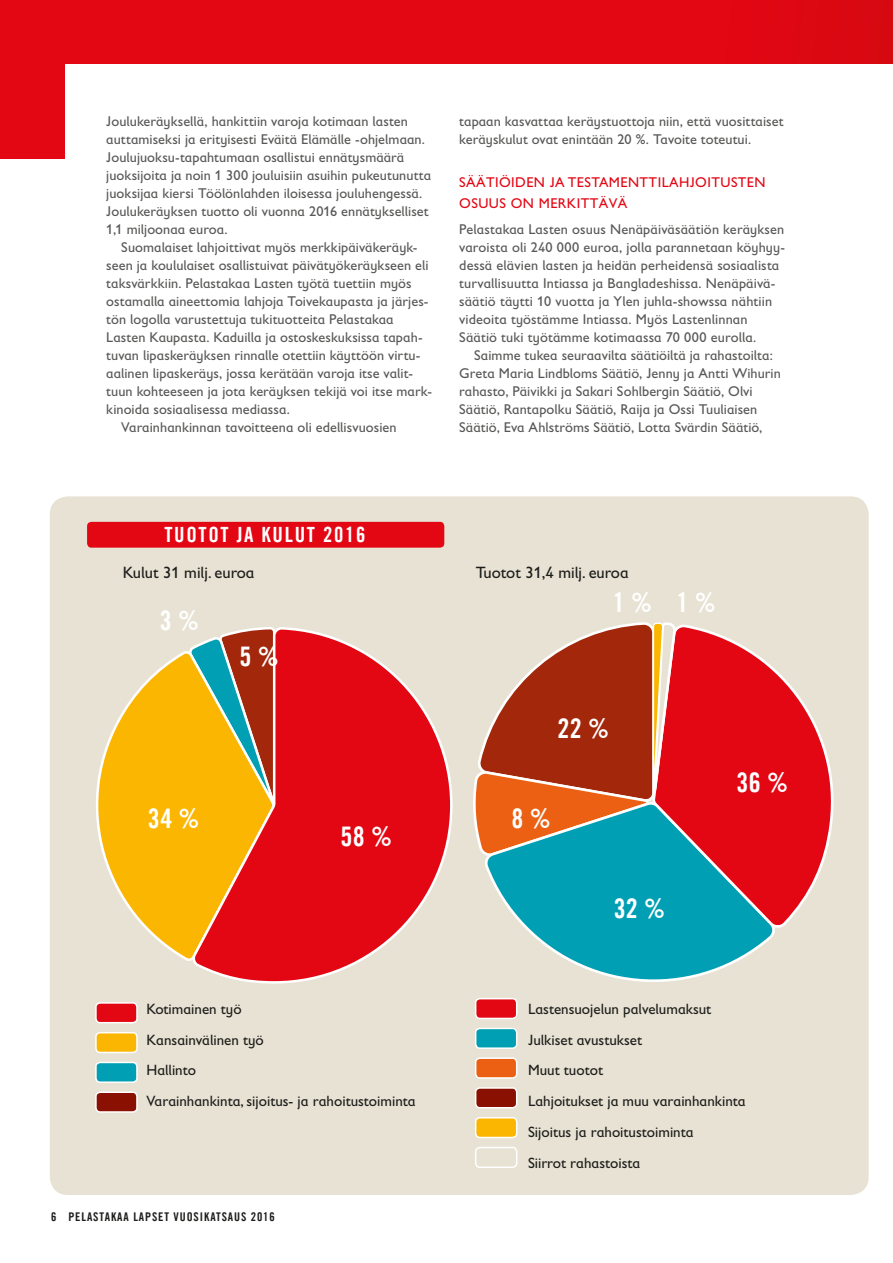
<style>
.page{position:relative;width:893px;height:1263px;background:#fff}
.page>*{position:absolute;margin:0;border:0;box-sizing:border-box;transform-origin:0 0}
.t1{font:27px "Trade Gothic LT Com Bd Cn 20";letter-spacing:.01em;color:#fff}
.t2{font:21px "Trade Gothic LT Com Bd Cn 20";letter-spacing:.08em;color:#fff}
.t3{font:16.5px "Gill Sans Infant Std";color:#1d1d1b}
.t4{font:15px/30.8px "Gill Sans Infant Std";color:#1d1d1b}
.t5{font:14.25px/18px "Gill Sans Infant Std";letter-spacing:.005em;color:#575756}
.t6{font:14.25px/21px "Gill Sans Infant Std";letter-spacing:.03em;color:#e30613}
.t7{font:12px "Trade Gothic LT Com Bd Cn 20";letter-spacing:.075em;color:#1d1d1b}
</style>
<div class="page">
<div style="left:0;top:0;width:893px;height:158px;background:#e30613"></div>
<div style="left:50px;top:496px;width:819px;height:699px;background:#e7e2d3;border-radius:18px"></div>
<div style="left:65px;top:65px;width:828px;height:417px;background:#fff"></div>
<svg style="left:96px;top:648px;width:95px;height:313px"></svg>
<svg style="left:191px;top:628px;width:262px;height:356px"></svg>
<svg style="left:485px;top:859px;width:290px;height:123px"></svg>
<svg style="left:650px;top:625px;width:184px;height:306px"></svg>
<svg style="left:473px;top:622px;width:202px;height:237px"></svg>
<div style="left:87px;top:522px;width:357px;height:26px;background:#e30613;border-radius:4px"></div>
<div style="left:96px;top:1003px;width:41px;height:20px;background:#e30613;border-radius:4px"></div>
<div style="left:95px;top:1002px;width:43px;height:21px;border:2px solid #fff;border-radius:4px"></div>
<div style="left:476px;top:999px;width:41px;height:19px;background:#e30613;border-radius:4px"></div>
<div style="left:475px;top:998px;width:42px;height:21px;border:2px solid #fff;border-radius:4px"></div>
<div style="left:96px;top:1033px;width:41px;height:19px;background:#fab600;border-radius:4px"></div>
<div style="left:95px;top:1032px;width:43px;height:21px;border:2px solid #fff;border-radius:4px"></div>
<div style="left:476px;top:1028px;width:41px;height:20px;background:#009fb4;border-radius:4px"></div>
<div style="left:475px;top:1028px;width:42px;height:21px;border:2px solid #fff;border-radius:4px"></div>
<div style="left:96px;top:1062px;width:41px;height:20px;background:#009fb4;border-radius:4px"></div>
<div style="left:95px;top:1062px;width:43px;height:21px;border:2px solid #fff;border-radius:4px"></div>
<div style="left:476px;top:1058px;width:41px;height:20px;background:#eb6012;border-radius:4px"></div>
<div style="left:475px;top:1057px;width:42px;height:22px;border:2px solid #fff;border-radius:4px"></div>
<div style="left:96px;top:1092px;width:41px;height:20px;background:#8a1002;border-radius:4px"></div>
<div style="left:95px;top:1091px;width:43px;height:22px;border:2px solid #fff;border-radius:4px"></div>
<div style="left:476px;top:1088px;width:41px;height:20px;background:#8a1002;border-radius:4px"></div>
<div style="left:475px;top:1087px;width:42px;height:21px;border:2px solid #fff;border-radius:4px"></div>
<div style="left:476px;top:1118px;width:41px;height:19px;background:#fab600;border-radius:4px"></div>
<div style="left:475px;top:1117px;width:42px;height:21px;border:2px solid #fff;border-radius:4px"></div>
<div style="left:475px;top:1147px;width:42px;height:21px;border:2px solid #fff;border-radius:4px"></div>
<p class="t5" style="left:106px;top:112px;width:326px">Joulukeräyksellä, hankittiin varoja kotimaan lasten auttamiseksi ja erityisesti Eväitä Elämälle -ohjelmaan.<br>Joulujuoksu-tapahtumaan osallistui ennätysmäärä juoksijoita ja noin 1 300 jouluisiin asuihin pukeutunutta juoksijaa kiersi Töölönlahden iloisessa jouluhengessä.<br>Joulukeräyksen tuotto oli vuonna 2016 ennätykselliset 1,1 miljoonaa euroa.</p>
<p class="t5" style="left:121px;top:238px;width:298px">Suomalaiset lahjoittivat myös merkkipäiväkeräyk-</p>
<p class="t5" style="left:106px;top:256px;width:324px">seen ja koululaiset osallistuivat päivätyökeräykseen eli</p>
<p class="t5" style="left:106px;top:274px;width:307px">taksvärkkiin. Pelastakaa Lasten työtä tuettiin myös</p>
<p class="t5" style="left:106px;top:292px;width:324px">ostamalla aineettomia lahjoja Toivekaupasta ja järjes-</p>
<p class="t5" style="left:106px;top:310px;width:289px">tön logolla varustettuja tukituotteita Pelastakaa</p>
<p class="t5" style="left:106px;top:328px;width:318px">Lasten Kaupasta. Kaduilla ja ostoskeskuksissa tapah-</p>
<p class="t5" style="left:106px;top:346px;width:316px">tuvan lipaskeräyksen rinnalle otettiin käyttöön virtu-</p>
<p class="t5" style="left:106px;top:364px;width:308px">aalinen lipaskeräys, jossa kerätään varoja itse valit-</p>
<p class="t5" style="left:106px;top:382px;width:327px">tuun kohteeseen ja jota keräyksen tekijä voi itse mark-</p>
<p class="t5" style="left:106px;top:400px;width:185px">kinoida sosiaalisessa mediassa.</p>
<p class="t5" style="left:121px;top:418px;width:277px">Varainhankinnan tavoitteena oli edellisvuosien</p>
<p class="t5" style="left:459px;top:112px;width:326px">tapaan kasvattaa keräystuottoja niin, että vuosittaiset keräyskulut ovat enintään 20 %. Tavoite toteutui.</p>
<p class="t6" style="left:459px;top:172px;width:308px">SÄÄTIÖIDEN JA TESTAMENTTILAHJOITUSTEN<br>OSUUS ON MERKITTÄVÄ</p>
<p class="t5" style="left:459px;top:220px;width:327px">Pelastakaa Lasten osuus Nenäpäiväsäätiön keräyksen varoista oli 240 000 euroa, jolla parannetaan köyhyy&shy;dessä elävien lasten ja heidän perheidensä sosiaalista turvallisuutta Intiassa ja Bangladeshissa. Nenäpäivä&shy;säätiö täytti 10 vuotta ja Ylen juhla-showssa nähtiin videoita työstämme Intiassa. Myös Lastenlinnan Säätiö tuki työtämme kotimaassa 70 000 eurolla.</p>
<p class="t5" style="left:459px;top:346px;width:323px;text-indent:15px">Saimme tukea seuraavilta säätiöiltä ja rahastoilta:<br>Greta Maria Lindbloms Säätiö, Jenny ja Antti Wihurin rahasto, Päivikki ja Sakari Sohlbergin Säätiö, Olvi Säätiö, Rantapolku Säätiö, Raija ja Ossi Tuuliaisen Säätiö, Eva Ahlströms Säätiö, Lotta Svärdin Säätiö,</p>
<h2 class="t2" style="left:164px;top:522px;width:203px">TUOTOT JA KULUT 2016</h2>
<p class="t3" style="left:123px;top:562px;width:133px">Kulut 31 milj. euroa</p>
<p class="t3" style="left:476px;top:562px;width:154px">Tuotot 31,4 milj. euroa</p>
<h1 class="t1" style="left:160px;top:604px;width:41px">3 %</h1>
<h1 class="t1" style="left:239px;top:640px;width:41px">5 %</h1>
<h1 class="t1" style="left:148px;top:802px;width:53px">34 %</h1>
<h1 class="t1" style="left:341px;top:820px;width:53px">58 %</h1>
<h1 class="t1" style="left:613px;top:586px;width:104px">1 % 1 %</h1>
<h1 class="t1" style="left:558px;top:712px;width:53px">22 %</h1>
<h1 class="t1" style="left:511px;top:802px;width:41px">8 %</h1>
<h1 class="t1" style="left:614px;top:892px;width:53px">32 %</h1>
<h1 class="t1" style="left:737px;top:766px;width:53px">36 %</h1>
<p class="t4" style="left:146px;top:993px;width:271px">Kotimainen työ<br>Kansainvälinen työ<br>Hallinto<br>Varainhankinta, sijoitus- ja rahoitustoiminta</p>
<p class="t4" style="left:528px;top:993px;width:219px">Lastensuojelun palvelumaksut<br>Julkiset avustukset<br>Muut tuotot<br>Lahjoitukset ja muu varainhankinta<br>Sijoitus ja rahoitustoiminta<br>Siirrot rahastoista</p>
<p class="t7" style="left:51px;top:1209px;width:225px">6 PELASTAKAA LAPSET VUOSIKATSAUS 2016</p>
</div>
